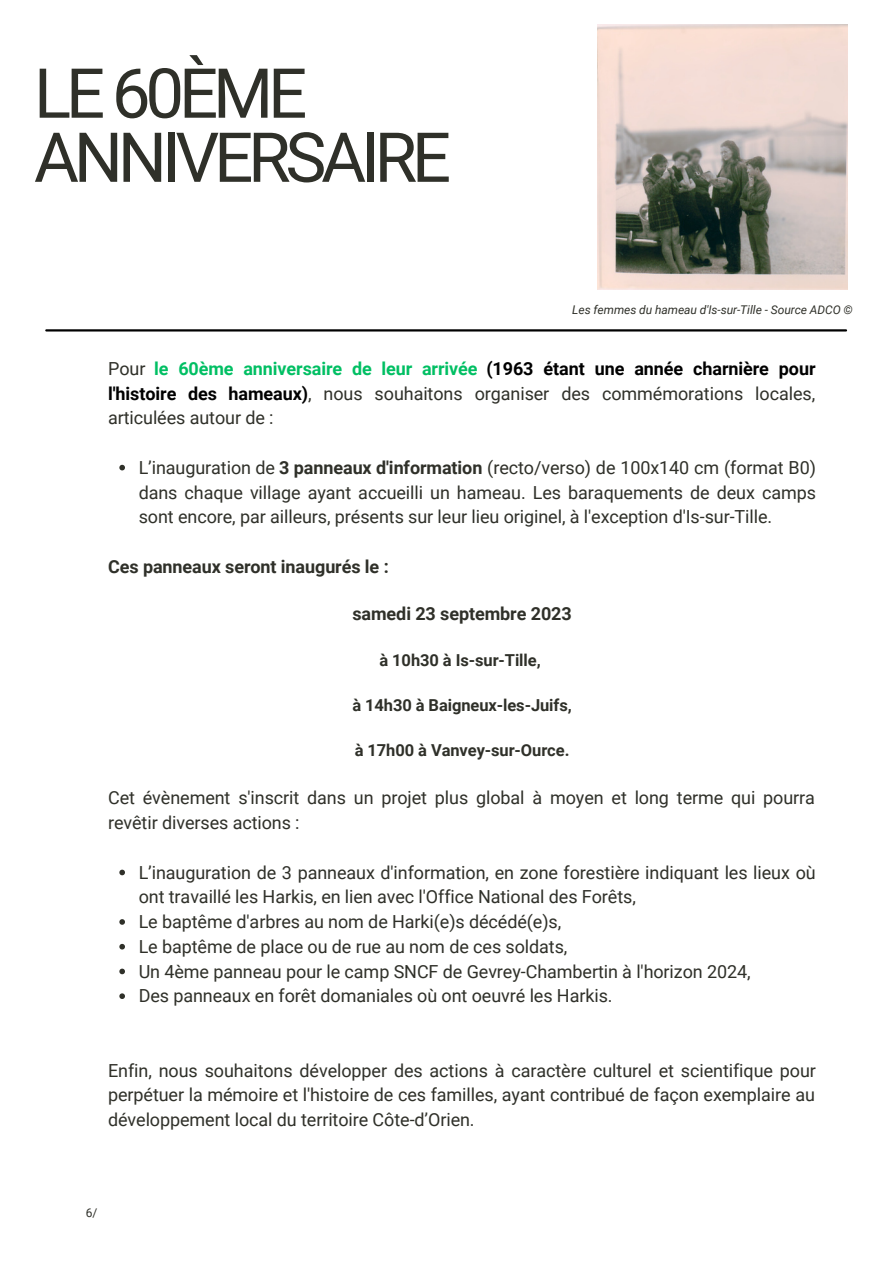
<style>
.page{position:relative;width:893px;height:1264px;background:#fff}
.page>*{position:absolute;margin:0;border:0;box-sizing:border-box;transform-origin:0 0}
.t1{font:69px "Roboto";letter-spacing:-.075em;color:#2f3029}
.t2{font:18px/24.8px "Roboto";letter-spacing:-.005em;color:#2f3029;text-align:justify}
.t3{font:700 18px "Roboto";letter-spacing:-.005em;color:#2f3029}
.t4{font:700 16.5px "Roboto";letter-spacing:-.005em;color:#2f3029}
.t5{font:italic 12px "Roboto";letter-spacing:-.005em;color:#2f3029}
.t6{font:12px "Roboto";color:#2f3029}
.s1{font-weight:700;color:#00bf63}
.s2{font-weight:700;color:#000}
.s3{font-weight:700}
</style>
<div class="page">
<hr style="left:46px;top:329px;width:800px;height:2px;background:#000">
<img style="left:597px;top:24px;width:250px;height:266px">
<svg style="left:119px;top:465px;width:6px;height:5px"></svg>
<svg style="left:119px;top:869px;width:6px;height:6px"></svg>
<svg style="left:119px;top:919px;width:6px;height:5px"></svg>
<svg style="left:119px;top:943px;width:6px;height:6px"></svg>
<svg style="left:119px;top:968px;width:6px;height:6px"></svg>
<svg style="left:119px;top:993px;width:6px;height:6px"></svg>
<p class="t1" style="left:34px;top:54px;width:275px">LE 60ÈME</p>
<p class="t1" style="left:34px;top:118px;width:418px">ANNIVERSAIRE</p>
<p class="t5" style="left:572px;top:303px;width:282px">Les femmes du hameau d'Is-sur-Tille - Source ADCO ©</p>
<p class="t2" style="left:108px;top:356px;width:709px">Pour <span class="s1">le 60ème anniversaire de leur arrivée</span> <span class="s2">(1963 étant une année charnière pour l'histoire des hameaux)</span>, nous souhaitons organiser des commémorations locales, articulées autour de :</p>
<p class="t2" style="left:139px;top:455px;width:678px">L’inauguration de <span class="s3">3 panneaux d'information</span> (recto/verso) de 100x140 cm (format B0) dans chaque village ayant accueilli un hameau. Les baraquements de deux camps sont encore, par ailleurs, présents sur leur lieu originel, à l'exception d'Is-sur-Tille.</p>
<p class="t3" style="left:108px;top:556px;width:282px">Ces panneaux seront inaugurés le :</p>
<p class="t3" style="left:352px;top:603px;width:221px">samedi 23 septembre 2023</p>
<p class="t4" style="left:379px;top:650px;width:163px">à 10h30 à Is-sur-Tille,</p>
<p class="t4" style="left:352px;top:695px;width:221px">à 14h30 à Baigneux-les-Juifs,</p>
<p class="t4" style="left:355px;top:740px;width:216px">à 17h00 à Vanvey-sur-Ource.</p>
<p class="t2" style="left:108px;top:786px;width:708px">Cet évènement s'inscrit dans un projet plus global à moyen et long terme qui pourra revêtir diverses actions :</p>
<p class="t2" style="left:139px;top:860px;width:678px">L’inauguration de 3 panneaux d'information, en zone forestière indiquant les lieux où ont travaillé les Harkis, en lien avec l'Office National des Forêts,</p>
<p class="t2" style="left:139px;top:909px;width:424px">Le baptême d'arbres au nom de Harki(e)s décédé(e)s,</p>
<p class="t2" style="left:139px;top:934px;width:430px">Le baptême de place ou de rue au nom de ces soldats,</p>
<p class="t2" style="left:139px;top:959px;width:613px">Un 4ème panneau pour le camp SNCF de Gevrey-Chambertin à l'horizon 2024,</p>
<p class="t2" style="left:139px;top:983px;width:475px">Des panneaux en forêt domaniales où ont oeuvré les Harkis.</p>
<p class="t2" style="left:108px;top:1058px;width:709px">Enfin, nous souhaitons développer des actions à caractère culturel et scientifique pour perpétuer la mémoire et l'histoire de ces familles, ayant contribué de façon exemplaire au développement local du territoire Côte-d’Orien.</p>
<p class="t6" style="left:86px;top:1205px;width:13px">6/</p>
</div>
